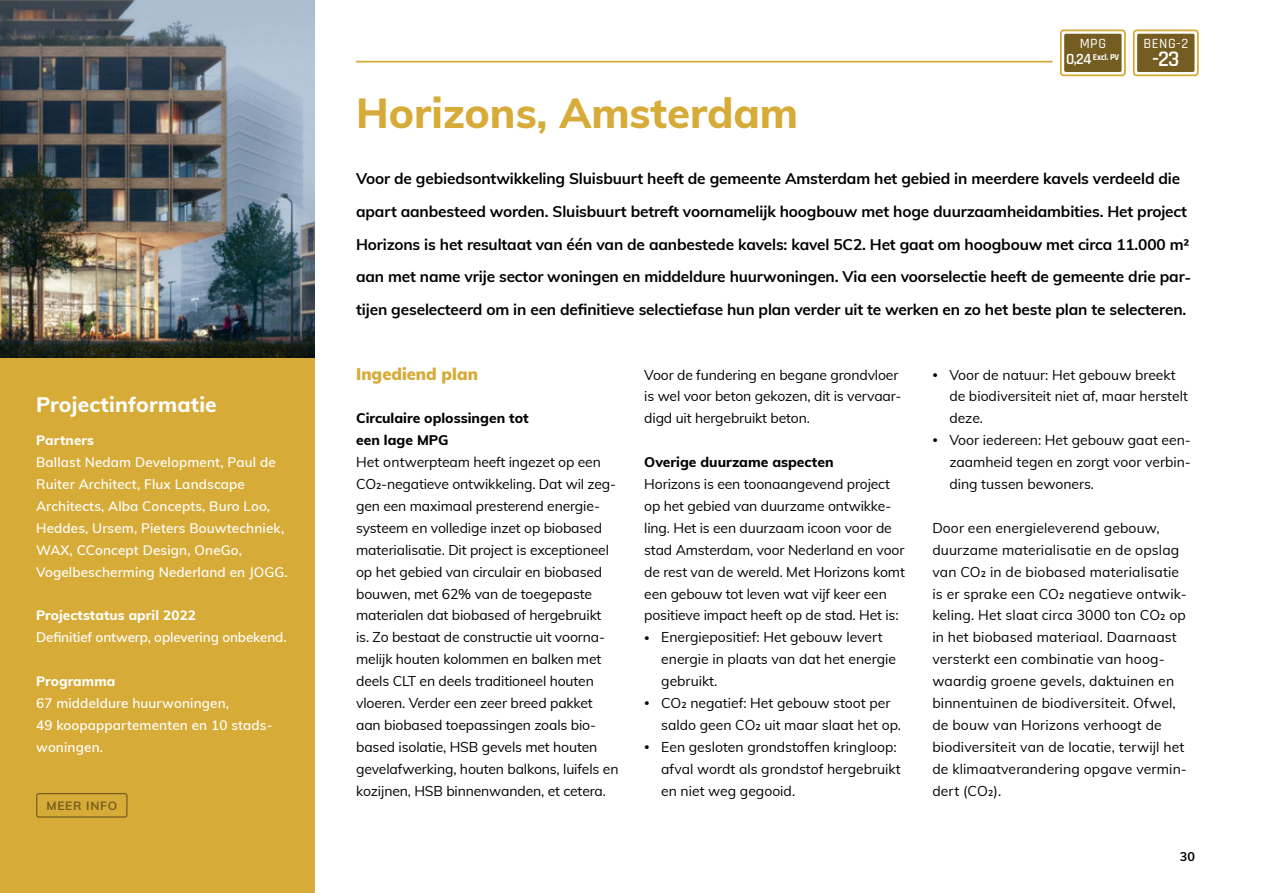
<style>
.page{position:relative;width:1263px;height:893px;background:#fff}
.page>*{position:absolute;margin:0;border:0;box-sizing:border-box;transform-origin:0 0}
.t1{font:800 42px "Muli";color:#d6ab38}
.t2{font:600 22.5px "Rajdhani";color:#fff}
.t3{font:800 21px "Muli";letter-spacing:.01em;color:#fff}
.t4{font:900 16.5px "Muli";color:#d6ab38}
.t5{font:600 15.75px "Rajdhani";color:#fff}
.t6{font:700 15.45px/32.8px "Muli";letter-spacing:-.01em;color:#000}
.t7{font:500 14.25px "Rajdhani";letter-spacing:.04em;color:#fff}
.t8{font:13.95px/21.9px "Muli";letter-spacing:-.01em;color:#000}
.t9{font:13.95px/21.9px "Muli";letter-spacing:.01em;color:#000}
.t10{font:800 13.95px/21.9px "Muli";color:#000}
.t11{font:600 13.5px/21.9px "Muli";letter-spacing:.01em;color:#fff}
.t12{font:800 13.5px "Muli";letter-spacing:.01em;color:#fff}
.t13{font:600 13.5px "Muli";letter-spacing:-.01em;color:#fff}
.t14{font:700 12.6px "Muli";color:#000}
.t15{font:700 12px "Muli";letter-spacing:.06em;color:#755d22}
.t16{font:700 9px "Rajdhani";letter-spacing:-.02em;color:#fff}
.s1{font-size:10.5px}
</style>
<div class="page">
<div style="left:0;top:0;width:315px;height:893px;background:#d6ab38"></div>
<img style="left:0;top:0;width:315px;height:358px">
<svg style="left:1134px;top:30px;width:64px;height:45px"></svg>
<div style="left:1133px;top:29px;width:66px;height:47px;border:2px solid #d6ab38;border-radius:3px"></div>
<div style="left:1137px;top:34px;width:57px;height:38px;background:#755d22;border-radius:2px"></div>
<hr style="left:356px;top:61px;width:696px;height:2px;background:#d6ab38">
<svg style="left:1061px;top:30px;width:64px;height:45px"></svg>
<div style="left:1060px;top:29px;width:66px;height:47px;border:2px solid #d6ab38;border-radius:3px"></div>
<div style="left:1064px;top:34px;width:57px;height:38px;background:#755d22;border-radius:2px"></div>
<div style="left:36px;top:793px;width:91px;height:25px;border:1px solid #755d22;border-radius:2px"></div>
<h3 class="t3" style="left:36px;top:396px;width:182px">Projectinformatie</h3>
<p class="t12" style="left:36px;top:435px;width:59px">Partners</p>
<p class="t11" style="left:36px;top:451px;width:253px">Ballast Nedam Development, Paul de Ruiter Architect, Flux Landscape Architects, Alba Concepts, Buro Loo, Heddes, Ursem, Pieters Bouwtechniek, WAX, CConcept Design, OneGo, Vogelbescherming Nederland en JOGG.</p>
<p class="t12" style="left:36px;top:610px;width:161px">Projectstatus april 2022</p>
<p class="t13" style="left:36px;top:628px;width:252px">Definitief ontwerp, oplevering onbekend.</p>
<p class="t12" style="left:36px;top:676px;width:81px">Programma</p>
<p class="t11" style="left:36px;top:692px;width:238px">67 middeldure huurwoningen,<br>49 koopappartementen en 10 stads&shy;woningen.</p>
<p class="t15" style="left:47px;top:797px;width:72px">MEER INFO</p>
<p class="t7" style="left:1080px;top:35px;width:28px">MPG</p>
<p class="t16" style="left:1093px;top:52px;width:28px">Excl. PV</p>
<p class="t5" style="left:1066px;top:54px;width:27px">0,24</p>
<p class="t7" style="left:1143px;top:35px;width:46px">BENG-2</p>
<h2 class="t2" style="left:1152px;top:52px;width:29px">-23</h2>
<h1 class="t1" style="left:356px;top:95px;width:444px">Horizons, Amsterdam</h1>
<p class="t6" style="left:356px;top:161px;width:836px">Voor de gebiedsontwikkeling Sluisbuurt heeft de gemeente Amsterdam het gebied in meerdere kavels verdeeld die apart aanbesteed worden. Sluisbuurt betreft voornamelijk hoogbouw met hoge duurzaamheidambities. Het project Horizons is het resultaat van één van de aanbestede kavels: kavel 5C2. Het gaat om hoogbouw met circa 11.000 m² aan met name vrije sector woningen en middeldure huurwoningen. Via een voorselectie heeft de gemeente drie par&shy;tijen geselecteerd om in een definitieve selectiefase hun plan verder uit te werken en zo het beste plan te selecteren.</p>
<p class="t4" style="left:356px;top:367px;width:123px">Ingediend plan</p>
<p class="t10" style="left:356px;top:409px;width:174px">Circulaire oplossingen tot een lage MPG</p>
<p class="t8" style="left:356px;top:450px;width:264px">Het ontwerpteam heeft ingezet op een CO₂-negatieve ontwikkeling. Dat wil zeg&shy;gen een maximaal presterend energie&shy;systeem en volledige inzet op biobased materialisatie. Dit project is exceptioneel op het gebied van circulair en biobased bouwen, met 62% van de toegepaste materialen dat biobased of hergebruikt<br>is. Zo bestaat de constructie uit voorna&shy;melijk houten kolommen en balken met deels CLT en deels traditioneel houten vloeren. Verder een zeer breed pakket aan biobased toepassingen zoals bio&shy;based isolatie, HSB gevels met houten gevelafwerking, houten balkons, luifels en kozijnen, HSB binnenwanden, et cetera.</p>
<p class="t8" style="left:644px;top:363px;width:259px">Voor de fundering en begane grondvloer is wel voor beton gekozen, dit is vervaar&shy;digd uit hergebruikt beton.</p>
<p class="t10" style="left:644px;top:452px;width:191px">Overige duurzame aspecten</p>
<p class="t8" style="left:644px;top:472px;width:262px">Horizons is een toonaangevend project op het gebied van duurzame ontwikke&shy;ling. Het is een duurzaam icoon voor de stad Amsterdam, voor Nederland en voor de rest van de wereld. Met Horizons komt een gebouw tot leven wat vijf keer een positieve impact heeft op de stad. Het is:</p>
<p class="t8" style="left:661px;top:626px;width:236px;text-indent:-17px"><span class="s1">•</span> Energiepositief: Het gebouw levert energie in plaats van dat het energie gebruikt.</p>
<p class="t8" style="left:661px;top:691px;width:241px;text-indent:-17px"><span class="s1">•</span> CO₂ negatief: Het gebouw stoot per saldo geen CO₂ uit maar slaat het op.</p>
<p class="t8" style="left:661px;top:735px;width:241px;text-indent:-17px"><span class="s1">•</span> Een gesloten grondstoffen kringloop: afval wordt als grondstof hergebruikt en niet weg gegooid.</p>
<p class="t8" style="left:949px;top:363px;width:240px;text-indent:-17px"><span class="s1">•</span> Voor de natuur: Het gebouw breekt de biodiversiteit niet af, maar herstelt deze.</p>
<p class="t8" style="left:949px;top:429px;width:243px;text-align:justify;text-indent:-17px"><span class="s1">•</span> Voor iedereen: Het gebouw gaat een&shy;zaamheid tegen en zorgt voor verbin&shy;ding tussen bewoners.</p>
<p class="t9" style="left:932px;top:516px;width:256px">Door een energieleverend gebouw, duurzame materialisatie en de opslag van CO₂ in de biobased materialisatie is er sprake een CO₂ negatieve ontwik&shy;keling. Het slaat circa 3000 ton CO₂ op in het biobased materiaal. Daarnaast versterkt een combinatie van hoog&shy;waardig groene gevels, daktuinen en binnentuinen de biodiversiteit. Ofwel, de bouw van Horizons verhoogt de biodiversiteit van de locatie, terwijl het de klimaatverandering opgave vermin&shy;dert (CO₂).</p>
<p class="t14" style="left:1180px;top:852px;width:17px">30</p>
</div>
